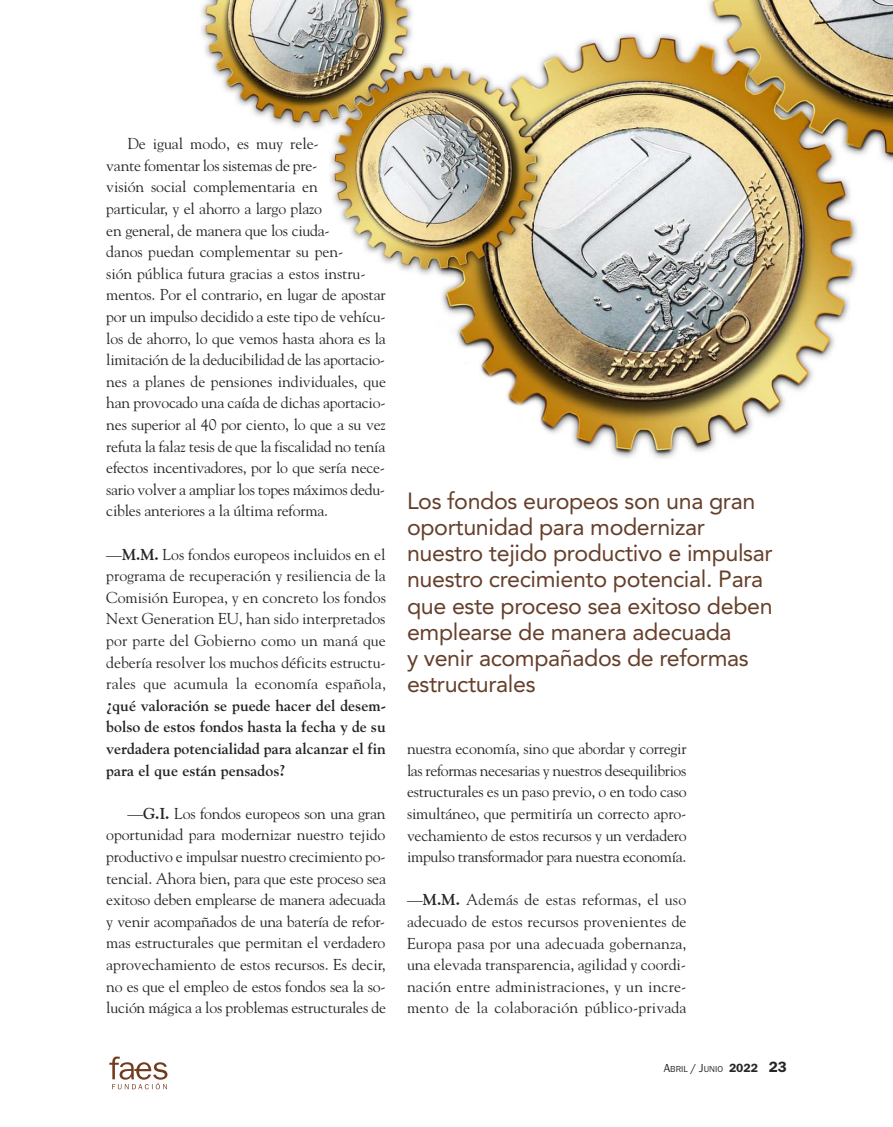
<style>
.page{position:relative;width:893px;height:1127px;background:#fff}
.page>*{position:absolute;margin:0;border:0;box-sizing:border-box;transform-origin:0 0}
.t1{font:23.25px/26.2px "Avenir";letter-spacing:-.015em;color:#653f2b}
.t2{font:15.75px/21.6px "Goudy";letter-spacing:-.015em;color:#272627;text-align:justify}
.t3{font:700 15.75px/21.6px "Goudy";color:#272627;text-align:justify}
.t4{font:9px "Franklin Gothic";color:#272627}
.s1{font-weight:700}
.s2{font-size:12px}
.s3{font-weight:600;font-size:12px}
.s4{font-weight:600;font-size:15px}
</style>
<div class="page">
<img style="left:201px;top:0;width:692px;height:459px">
<svg style="left:109px;top:1056px;width:58px;height:33px"></svg>
<p class="t2" style="left:106px;top:134px;width:281px;text-align:left;text-indent:21px">De igual modo, es muy rele-<br>vante fomentar los sistemas de pre-<br>visión social complementaria en<br>particular, y el ahorro a largo plazo<br>en general, de manera que los ciuda-<br>danos puedan complementar su pen-<br>sión pública futura gracias a estos instru&shy;mentos. Por el contrario, en lugar de apostar por un impulso decidido a este tipo de vehícu&shy;los de ahorro, lo que vemos hasta ahora es la limitación de la deducibilidad de las aportacio&shy;nes a planes de pensiones individuales, que han provocado una caída de dichas aportacio&shy;nes superior al 40 por ciento, lo que a su vez refuta la falaz tesis de que la fiscalidad no tenía efectos incentivadores, por lo que sería nece&shy;sario volver a ampliar los topes máximos dedu&shy;cibles anteriores a la última reforma.</p>
<p class="t2" style="left:106px;top:544px;width:281px">—<span class="s1">M.M.</span> Los fondos europeos incluidos en el programa de recuperación y resiliencia de la Comisión Europea, y en concreto los fondos Next Generation EU, han sido interpretados por parte del Gobierno como un maná que debería resolver los muchos déficits estructu&shy;rales que acumula la economía española,</p>
<p class="t3" style="left:106px;top:696px;width:281px">¿qué valoración se puede hacer del desem&shy;bolso de estos fondos hasta la fecha y de su verdadera potencialidad para alcanzar el fin para el que están pensados?</p>
<p class="t2" style="left:106px;top:804px;width:281px;text-indent:21px">—<span class="s1">G.I.</span> Los fondos europeos son una gran oportunidad para modernizar nuestro tejido productivo e impulsar nuestro crecimiento po&shy;tencial. Ahora bien, para que este proceso sea exitoso deben emplearse de manera adecuada y venir acompañados de una batería de refor&shy;mas estructurales que permitan el verdadero aprovechamiento de estos recursos. Es decir, no es que el empleo de estos fondos sea la so&shy;lución mágica a los problemas estructurales de</p>
<p class="t1" style="left:407px;top:489px;width:367px">Los fondos europeos son una gran oportunidad para modernizar nuestro tejido productivo e impulsar nuestro crecimiento potencial. Para que este proceso sea exitoso deben emplearse de manera adecuada<br>y venir acompañados de reformas estructurales</p>
<p class="t2" style="left:407px;top:739px;width:281px">nuestra economía, sino que abordar y corregir las reformas necesarias y nuestros desequilibrios estructurales es un paso previo, o en todo caso simultáneo, que permitiría un correcto apro&shy;vechamiento de estos recursos y un verdadero impulso transformador para nuestra economía.</p>
<p class="t2" style="left:407px;top:890px;width:281px">—<span class="s1">M.M.</span> Además de estas reformas, el uso adecuado de estos recursos provenientes de Europa pasa por una adecuada gobernanza, una elevada transparencia, agilidad y coordi&shy;nación entre administraciones, y un incre&shy;mento de la colaboración público-privada</p>
<p class="t4" style="left:664px;top:1066px;width:124px"><span class="s2">A</span>BRIL <span class="s2">/ J</span>UNIO <span class="s3">2022</span> <span class="s4">23</span></p>
</div>
